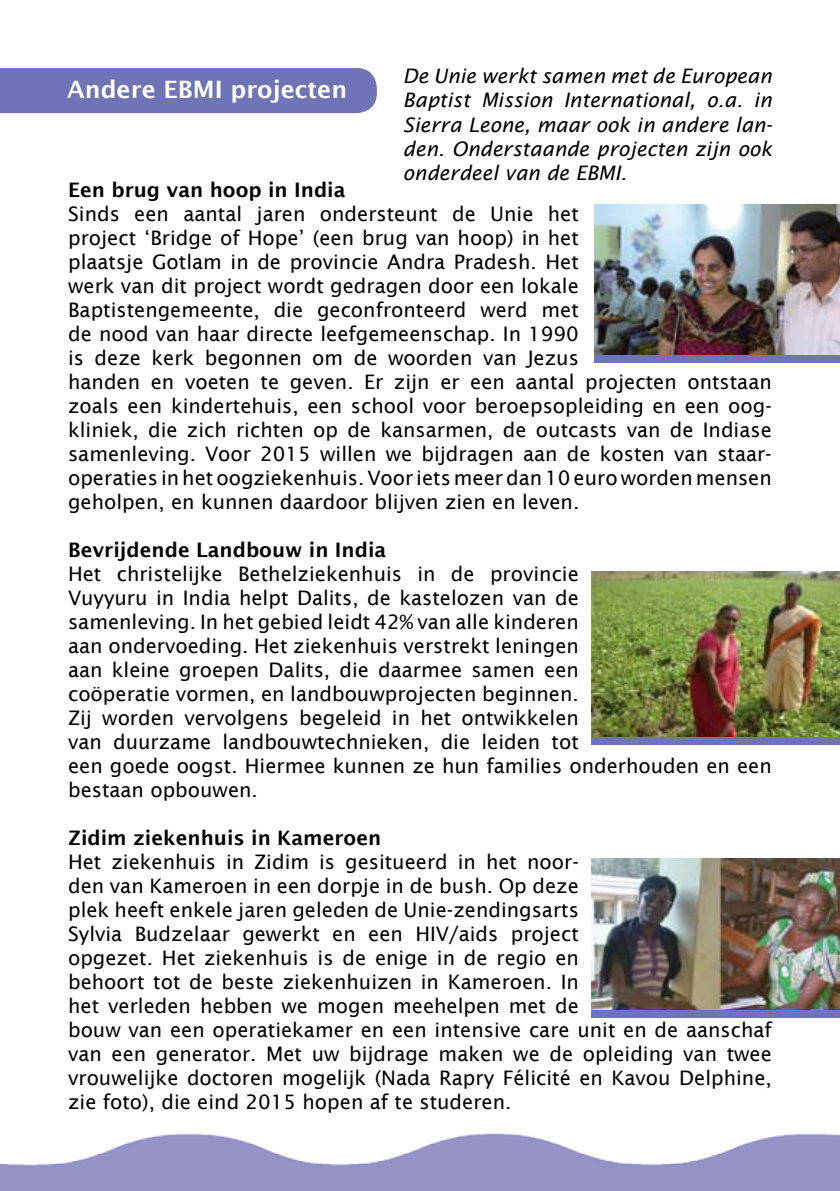
<style>
.page{position:relative;width:840px;height:1191px;background:#fff}
.page>*{position:absolute;margin:0;border:0;box-sizing:border-box;transform-origin:0 0}
.t1{font:600 24px "Lucida Sans";color:#fff}
.t2{font:20px/24px "Lucida Sans";color:#000}
.t3{font:italic 20px/24px "Lucida Sans";color:#000;text-align:justify}
.t4{font:600 20px "Lucida Sans";color:#000}
</style>
<div class="page">
<div style="left:0;top:68px;width:376px;height:45px;background:#6e74b6"></div>
<img style="left:0;top:1133px;width:839px;height:58px">
<img style="left:594px;top:204px;width:245px;height:151px">
<div style="left:594px;top:355px;width:245px;height:8px;background:#6e74b6"></div>
<img style="left:591px;top:571px;width:248px;height:166px">
<div style="left:591px;top:737px;width:248px;height:8px;background:#6e74b6"></div>
<img style="left:591px;top:858px;width:248px;height:152px">
<div style="left:591px;top:1010px;width:248px;height:8px;background:#6e74b6"></div>
<p class="t3" style="left:403px;top:64px;width:370px">De Unie werkt samen met de European Baptist Mission International, o.a. in Sierra Leone, maar ook in andere lan&shy;den. Onderstaande projecten zijn ook onderdeel van de EBMI.</p>
<p class="t1" style="left:67px;top:76px;width:281px">Andere EBMI projecten</p>
<p class="t4" style="left:68px;top:178px;width:279px">Een brug van hoop in India</p>
<p class="t2" style="left:68px;top:202px;width:705px">Sinds een aantal jaren ondersteunt de Unie het<br>project ‘Bridge of Hope’ (een brug van hoop) in het<br>plaatsje Gotlam in de provincie Andra Pradesh. Het<br>werk van dit project wordt gedragen door een lokale Baptistengemeente, die geconfronteerd werd met<br>de nood van haar directe leefgemeenschap. In 1990<br>is deze kerk begonnen om de woorden van Jezus<br>handen en voeten te geven. Er zijn er een aantal projecten ontstaan zoals een kindertehuis, een school voor beroepsopleiding en een oog&shy;kliniek, die zich richten op de kansarmen, de outcasts van de Indiase samenleving. Voor 2015 willen we bijdragen aan de kosten van staar&shy;operaties in het oogziekenhuis. Voor iets meer dan 10 euro worden mensen geholpen, en kunnen daardoor blijven zien en leven.</p>
<p class="t4" style="left:68px;top:538px;width:319px">Bevrijdende Landbouw in India</p>
<p class="t2" style="left:68px;top:562px;width:704px">Het christelijke Bethelziekenhuis in de provincie<br>Vuyyuru in India helpt Dalits, de kastelozen van de<br>samenleving. In het gebied leidt 42% van alle kinderen<br>aan ondervoeding. Het ziekenhuis verstrekt leningen<br>aan kleine groepen Dalits, die daarmee samen een<br>coöperatie vormen, en landbouwprojecten beginnen.<br>Zij worden vervolgens begeleid in het ontwikkelen<br>van duurzame landbouwtechnieken, die leiden tot<br>een goede oogst. Hiermee kunnen ze hun families onderhouden en een bestaan opbouwen.</p>
<p class="t4" style="left:68px;top:826px;width:314px">Zidim ziekenhuis in Kameroen</p>
<p class="t2" style="left:68px;top:850px;width:705px">Het ziekenhuis in Zidim is gesitueerd in het noor-<br>den van Kameroen in een dorpje in de bush. Op deze<br>plek heeft enkele jaren geleden de Unie-zendingsarts<br>Sylvia Budzelaar gewerkt en een HIV/aids project<br>opgezet. Het ziekenhuis is de enige in de regio en<br>behoort tot de beste ziekenhuizen in Kameroen. In<br>het verleden hebben we mogen meehelpen met de<br>bouw van een operatiekamer en een intensive care unit en de aanschaf van een generator. Met uw bijdrage maken we de opleiding van twee vrouwelijke doctoren mogelijk (Nada Rapry Félicité en Kavou Delphine, zie foto), die eind 2015 hopen af te studeren.</p>
</div>
